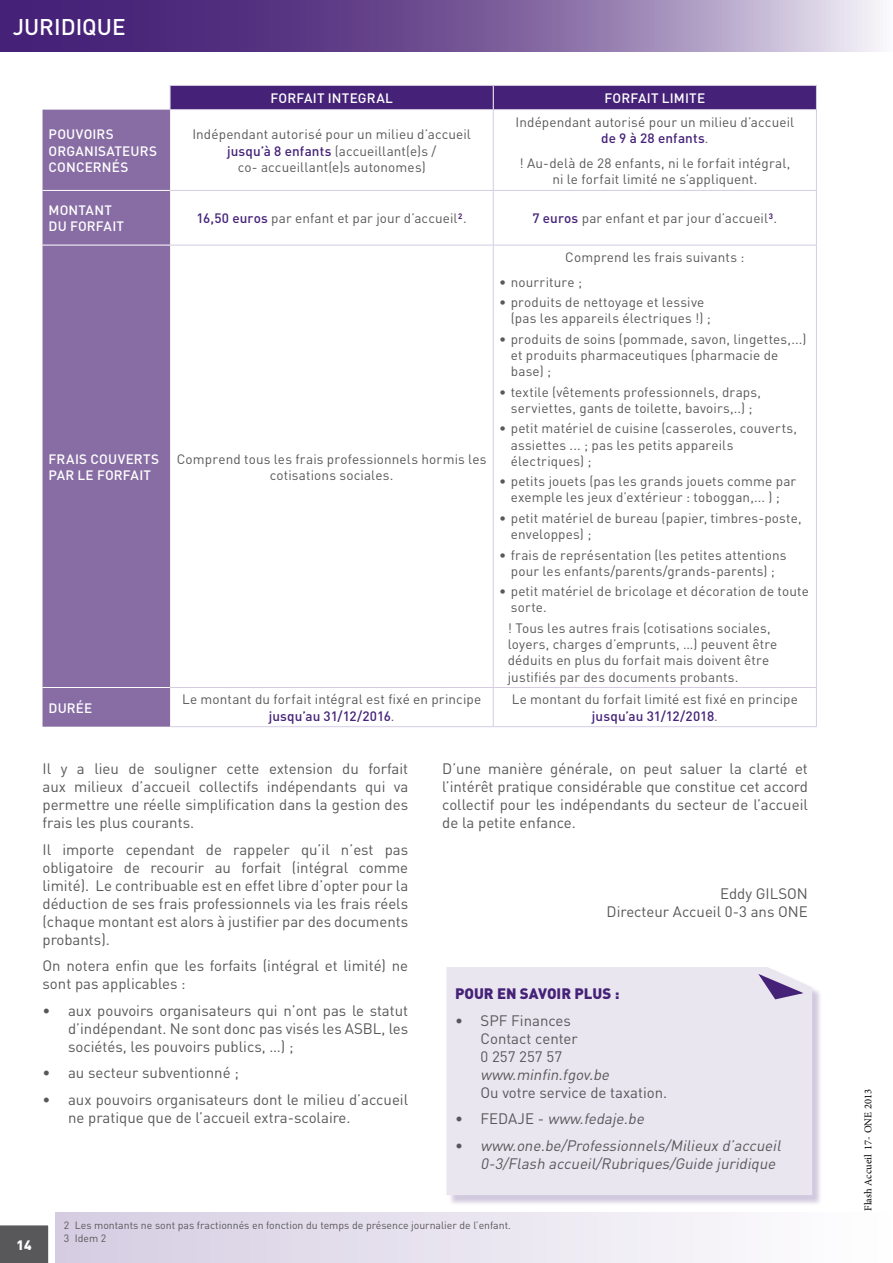
<style>
.page{position:relative;width:893px;height:1263px;background:#fff}
.page>*{position:absolute;margin:0;border:0;box-sizing:border-box;transform-origin:0 0}
.t1{font:500 22.5px "DIN";color:#fff}
.t2{font:15px/18px "DIN";color:#58585a;text-align:justify}
.t3{font:italic 15px/18px "DIN";color:#58585a}
.t4{font:900 15px "DIN";color:#452278}
.t5{font:13.5px/16.2px "DIN";letter-spacing:.01em;color:#58585a;text-align:center}
.t6{font:500 13.5px/16.2px "DIN";letter-spacing:.015em;color:#fff}
.t7{font:900 13.5px "DIN";color:#fff}
.t8{font:10.5px/12.6px "DIN";color:#58585a}
.t9{font:10.5px "Minion Pro";color:#000}
.s1{font-weight:500;color:#452278}
.s2{font-style:normal}
</style>
<div class="page">
<div style="left:0;top:1225px;width:49px;height:38px;background:#58585a"></div>
<div style="left:55px;top:1212px;width:838px;height:51px;background:linear-gradient(to right,#d5cce1,#fefeff)"></div>
<div style="left:43px;top:110px;width:127px;height:617px;background:#886da4"></div>
<hr style="left:493px;top:110px;width:1px;height:80px;background:#d5cce1">
<hr style="left:816px;top:110px;width:1px;height:80px;background:#d5cce1">
<hr style="left:170px;top:190px;width:323px;height:1px;background:#d5cce1">
<hr style="left:493px;top:190px;width:324px;height:1px;background:#d5cce1">
<hr style="left:493px;top:191px;width:1px;height:54px;background:#d5cce1">
<hr style="left:816px;top:191px;width:1px;height:54px;background:#d5cce1">
<hr style="left:170px;top:245px;width:323px;height:1px;background:#d5cce1">
<hr style="left:493px;top:245px;width:324px;height:1px;background:#d5cce1">
<hr style="left:493px;top:245px;width:1px;height:442px;background:#d5cce1">
<hr style="left:816px;top:245px;width:1px;height:442px;background:#d5cce1">
<hr style="left:170px;top:687px;width:323px;height:1px;background:#d5cce1">
<hr style="left:493px;top:687px;width:324px;height:1px;background:#d5cce1">
<hr style="left:493px;top:688px;width:1px;height:38px;background:#d5cce1">
<hr style="left:816px;top:688px;width:1px;height:38px;background:#d5cce1">
<hr style="left:170px;top:726px;width:323px;height:1px;background:#d5cce1">
<hr style="left:493px;top:726px;width:324px;height:1px;background:#d5cce1">
<hr style="left:43px;top:190px;width:127px;height:1px;background:#fff">
<hr style="left:43px;top:245px;width:127px;height:1px;background:#fff">
<hr style="left:43px;top:687px;width:127px;height:1px;background:#fff">
<svg style="left:170px;top:85px;width:647px;height:25px;background:#502f80"></svg>
<div style="left:448px;top:968px;width:375px;height:237px;background:#452278;opacity:.25"></div>
<div style="left:446px;top:967px;width:366px;height:228px;background:#eae6f0"></div>
<svg style="left:758px;top:973px;width:48px;height:27px"></svg>
<svg style="left:0;top:0;width:880px;height:51px;background:#7d629f"></svg>
<h1 class="t1" style="left:13px;top:12px;width:114px">JURIDIQUE</h1>
<p class="t6" style="left:270px;top:90px;width:124px">FORFAIT INTEGRAL</p>
<p class="t6" style="left:604px;top:90px;width:102px">FORFAIT LIMITE</p>
<p class="t6" style="left:49px;top:126px;width:110px">POUVOIRS<br>ORGANISATEURS<br>CONCERNÉS</p>
<p class="t5" style="left:192px;top:126px;width:280px">Indépendant autorisé pour un milieu d’accueil <span class="s1">jusqu’à 8 enfants</span> (accueillant(e)s /<br>co- accueillant(e)s autonomes)</p>
<p class="t5" style="left:515px;top:114px;width:280px">Indépendant autorisé pour un milieu d’accueil <span class="s1">de 9 à 28 enfants</span>.</p>
<p class="t5" style="left:519px;top:155px;width:272px">! Au-delà de 28 enfants, ni le forfait intégral, ni le forfait limité ne s’appliquent.</p>
<p class="t6" style="left:49px;top:202px;width:77px">MONTANT<br>DU FORFAIT</p>
<p class="t5" style="left:196px;top:210px;width:272px"><span class="s1">16,50 euros</span> par enfant et par jour d’accueil<sup>2</sup>.</p>
<p class="t5" style="left:532px;top:210px;width:246px"><span class="s1">7 euros</span> par enfant et par jour d’accueil<sup>3</sup>.</p>
<p class="t6" style="left:49px;top:450px;width:112px">FRAIS COUVERTS<br>PAR LE FORFAIT</p>
<p class="t5" style="left:177px;top:450px;width:311px">Comprend tous les frais professionnels hormis les cotisations sociales.</p>
<p class="t5" style="left:565px;top:249px;width:181px">Comprend les frais suivants :</p>
<p class="t5" style="left:499px;top:274px;width:84px">• nourriture ;</p>
<p class="t5" style="left:511px;top:294px;width:201px;text-align:left;text-indent:-11px">• produits de nettoyage et lessive (pas les appareils électriques !) ;</p>
<p class="t5" style="left:511px;top:331px;width:297px;text-align:left;text-indent:-12px">• produits de soins (pommade, savon, lingettes,...) et produits pharmaceutiques (pharmacie de base) ;</p>
<p class="t5" style="left:499px;top:383px;width:263px">• textile (vêtements professionnels, draps, serviettes, gants de toilette, bavoirs,..) ;</p>
<p class="t5" style="left:511px;top:420px;width:288px;text-align:left;text-indent:-12px">• petit matériel de cuisine (casseroles, couverts, assiettes ... ; pas les petits appareils électriques) ;</p>
<p class="t5" style="left:499px;top:473px;width:299px">• petits jouets (pas les grands jouets comme par exemple les jeux d’extérieur : toboggan,... ) ;</p>
<p class="t5" style="left:511px;top:510px;width:292px;text-align:left;text-indent:-12px">• petit matériel de bureau (papier, timbres-poste, enveloppes) ;</p>
<p class="t5" style="left:499px;top:546px;width:289px">• frais de représentation (les petites attentions pour les enfants/parents/grands-parents) ;</p>
<p class="t5" style="left:511px;top:583px;width:300px;text-align:left;text-indent:-12px">• petit matériel de bricolage et décoration de toute sorte.</p>
<p class="t5" style="left:508px;top:620px;width:271px;text-align:left">! Tous les autres frais (cotisations sociales, loyers, charges d’emprunts, …) peuvent être déduits en plus du forfait mais doivent être justifiés par des documents probants.</p>
<p class="t6" style="left:49px;top:699px;width:45px">DURÉE</p>
<p class="t5" style="left:182px;top:691px;width:301px">Le montant du forfait intégral est fixé en principe <span class="s1">jusqu’au 31/12/2016</span>.</p>
<p class="t5" style="left:512px;top:691px;width:288px">Le montant du forfait limité est fixé en principe <span class="s1">jusqu’au 31/12/2018</span>.</p>
<p class="t2" style="left:43px;top:759px;width:367px">Il y a lieu de souligner cette extension du forfait aux milieux d’accueil collectifs indépendants qui va permettre une réelle simplification dans la gestion des frais les plus courants.</p>
<p class="t2" style="left:43px;top:840px;width:367px">Il importe cependant de rappeler qu’il n’est pas obligatoire de recourir au forfait (intégral comme limité). Le contribuable est en effet libre d’opter pour la déduction de ses frais professionnels via les frais réels (chaque montant est alors à justifier par des documents probants).</p>
<p class="t2" style="left:43px;top:956px;width:367px">On notera enfin que les forfaits (intégral et limité) ne sont pas applicables :</p>
<p class="t2" style="left:68px;top:1001px;width:342px;text-indent:-26px">• aux pouvoirs organisateurs qui n’ont pas le statut d’indépendant. Ne sont donc pas visés les ASBL, les sociétés, les pouvoirs publics, …) ;</p>
<p class="t2" style="left:43px;top:1063px;width:198px">• au secteur subventionné ;</p>
<p class="t2" style="left:68px;top:1090px;width:342px;text-indent:-26px">• aux pouvoirs organisateurs dont le milieu d’accueil ne pratique que de l’accueil extra-scolaire.</p>
<p class="t2" style="left:442px;top:759px;width:367px">D’une manière générale, on peut saluer la clarté et l’intérêt pratique considérable que constitue cet accord collectif pour les indépendants du secteur de l’accueil de la petite enfance.</p>
<p class="t2" style="left:607px;top:884px;width:203px;text-align:right">Eddy GILSON<br>Directeur Accueil 0-3 ans ONE</p>
<p class="t4" style="left:455px;top:983px;width:166px">POUR EN SAVOIR PLUS :</p>
<p class="t2" style="left:480px;top:1011px;width:99px;text-align:left;text-indent:-26px">• SPF Finances<br>Contact center<br>0 257 257 57</p>
<p class="t3" style="left:480px;top:1065px;width:133px">www.minfin.fgov.be</p>
<p class="t2" style="left:480px;top:1083px;width:188px">Ou votre service de taxation.</p>
<p class="t3" style="left:455px;top:1109px;width:194px"><span class="s2">• F E D AJ E -</span> www.fedaje.be</p>
<p class="t3" style="left:480px;top:1136px;width:305px;text-indent:-26px"><span class="s2">•</span> www.one.be/Professionnels/Milieux d’accueil<br>0-3/Flash accueil/Rubriques/Guide juridique</p>
<p class="t7" style="left:17px;top:1236px;width:17px">14</p>
<p class="t8" style="left:64px;top:1219px;width:449px">2 Les montants ne sont pas fractionnés en fonction du temps de présence journalier de l’enfant.<br>3 Idem 2</p>
<p class="t9" style="left:861px;top:1211px;width:123px;rotate:-90deg">Flash Accueil 17- ONE 2013</p>
</div>
